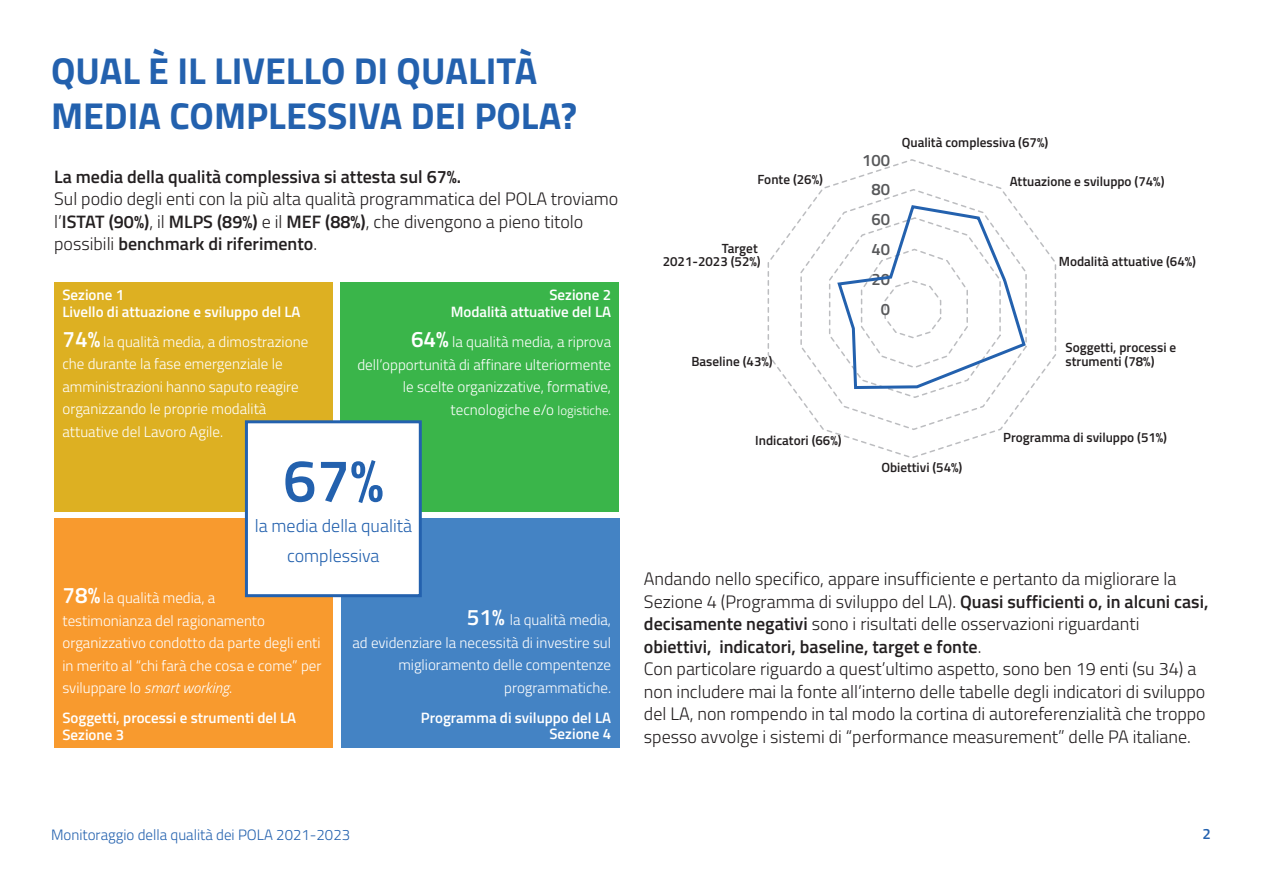
<style>
.page{position:relative;width:1263px;height:893px;background:#fff}
.page>*{position:absolute;margin:0;border:0;box-sizing:border-box;transform-origin:0 0}
.t1{font:600 60px "Titillium Web";color:#2361ae}
.t2{font:700 37.5px/45px "Titillium Web";color:#2361ae}
.t3{font:300 18px/22.5px "Titillium Web";color:#231f20}
.t4{font:600 18px "Titillium Web";color:#231f20}
.t5{font:300 18px/30px "Titillium Web";color:#2361ae;text-align:center}
.t6{font:600 16.65px/29.8px "Titillium Web";color:#57585a;text-align:right}
.t7{font:300 15px/22.5px "Titillium Web";color:#fff}
.t8{font:600 15px/16.5px "Titillium Web";color:#fff}
.t9{font:300 15px "Titillium Web";color:#2361ae}
.t10{font:600 15px "Titillium Web";color:#2361ae}
.t11{font:600 13.35px/13.4px "Titillium Web";color:#231f20}
.s1{font-weight:600}
.s2{font-weight:600;font-size:22.5px}
.s3{font-size:12.9px}
.s4{font-style:italic}
</style>
<div class="page">
<div style="left:54px;top:282px;width:279px;height:230px;background:#ddb022"></div>
<div style="left:340px;top:282px;width:279px;height:230px;background:#3ab54a"></div>
<div style="left:54px;top:518px;width:279px;height:230px;background:#f89a2e"></div>
<div style="left:341px;top:518px;width:278px;height:230px;background:#4483c4"></div>
<div style="left:245px;top:420px;width:177px;height:177px;background:#fff;border:3px solid #2361ae"></div>
<svg style="left:767px;top:159px;width:290px;height:299px"></svg>
<svg style="left:800px;top:188px;width:228px;height:243px"></svg>
<svg style="left:828px;top:203px;width:199px;height:196px"></svg>
<h2 class="t2" style="left:51px;top:46px;width:528px">QUAL È IL LIVELLO DI QUALITÀ<br>MEDIA COMPLESSIVA DEI POLA?</h2>
<p class="t4" style="left:54px;top:163px;width:409px">La media della qualità complessiva si attesta sul 67%.</p>
<p class="t3" style="left:54px;top:187px;width:566px">Sul podio degli enti con la più alta qualità programmatica del POLA troviamo l’<span class="s1">ISTAT (90%)</span>, il <span class="s1">MLPS (89%)</span> e il <span class="s1">MEF (88%)</span>, che divengono a pieno titolo possibili <span class="s1">benchmark di riferimento</span>.</p>
<p class="t8" style="left:62px;top:286px;width:240px">Sezione 1<br>Livello di attuazione e sviluppo del LA</p>
<p class="t7" style="left:62px;top:330px;width:247px"><span class="s2">74%</span> la qualità media, a dimostrazione che durante la fase emergenziale le amministrazioni hanno saputo reagire organizzando le proprie modalità attuative del Lavoro Agile.</p>
<p class="t8" style="left:451px;top:286px;width:162px;text-align:right">Sezione 2<br>Modalità attuative del LA</p>
<p class="t7" style="left:357px;top:330px;width:255px;text-align:right"><span class="s2">64%</span> la qualità media, a riprova dell’opportunità di affinare ulteriormente le scelte organizzative, formative, tecnologiche e/o <span class="s3">logistiche.</span></p>
<h1 class="t1" style="left:283px;top:435px;width:102px">67%</h1>
<p class="t5" style="left:255px;top:509px;width:159px">la media della qualità complessiva</p>
<p class="t7" style="left:62px;top:586px;width:261px"><span class="s2">78%</span> la qualità media, a<br>testimonianza del ragionamento organizzativo condotto da parte degli enti in merito al “chi farà che cosa e come” per sviluppare lo <span class="s4">smart working</span>.</p>
<p class="t8" style="left:62px;top:709px;width:235px">Soggetti, processi e strumenti del LA<br>Sezione 3</p>
<p class="t7" style="left:352px;top:608px;width:260px;text-align:right"><span class="s2">51%</span> la qualità media,<br>ad evidenziare la necessità di investire sul miglioramento delle compentenze programmatiche.</p>
<p class="t8" style="left:421px;top:708px;width:192px;text-align:right">Programma di sviluppo del LA<br>Sezione 4</p>
<p class="t11" style="left:757px;top:172px;width:67px">Fonte (26%)</p>
<p class="t11" style="left:663px;top:240px;width:99px;text-align:right">Target<br>2021-2023 (52%)</p>
<p class="t11" style="left:691px;top:354px;width:83px">Baseline (43%)</p>
<p class="t6" style="left:862px;top:144px;width:29px">100<br>80<br>60<br>40<br>20<br>0</p>
<p class="t11" style="left:902px;top:135px;width:148px">Qualità complessiva (67%)</p>
<p class="t11" style="left:1010px;top:174px;width:156px">Attuazione e sviluppo (74%)</p>
<p class="t11" style="left:1059px;top:253px;width:139px">Modalità attuative (64%)</p>
<p class="t11" style="left:1066px;top:340px;width:112px">Soggetti, processi e strumenti (78%)</p>
<p class="t11" style="left:755px;top:433px;width:88px">Indicatori (66%)</p>
<p class="t11" style="left:881px;top:460px;width:83px">Obiettivi (54%)</p>
<p class="t11" style="left:1003px;top:430px;width:165px">Programma di sviluppo (51%)</p>
<p class="t3" style="left:644px;top:567px;width:566px">Andando nello specifico, appare insufficiente e pertanto da migliorare la Sezione 4 (Programma di sviluppo del LA). <span class="s1">Quasi sufficienti o, in alcuni casi, decisamente negativi</span> sono i risultati delle osservazioni riguardanti <span class="s1">obiettivi, indicatori, baseline, target e fonte</span>.<br>Con particolare riguardo a quest’ultimo aspetto, sono ben 19 enti (su 34) a non includere mai la fonte all’interno delle tabelle degli indicatori di sviluppo del LA, non rompendo in tal modo la cortina di autoreferenzialità che troppo spesso avvolge i sistemi di “performance measurement” delle PA italiane.</p>
<p class="t9" style="left:51px;top:824px;width:301px">Monitoraggio della qualità dei POLA 2021-2023</p>
<p class="t10" style="left:1202px;top:823px;width:10px">2</p>
</div>
